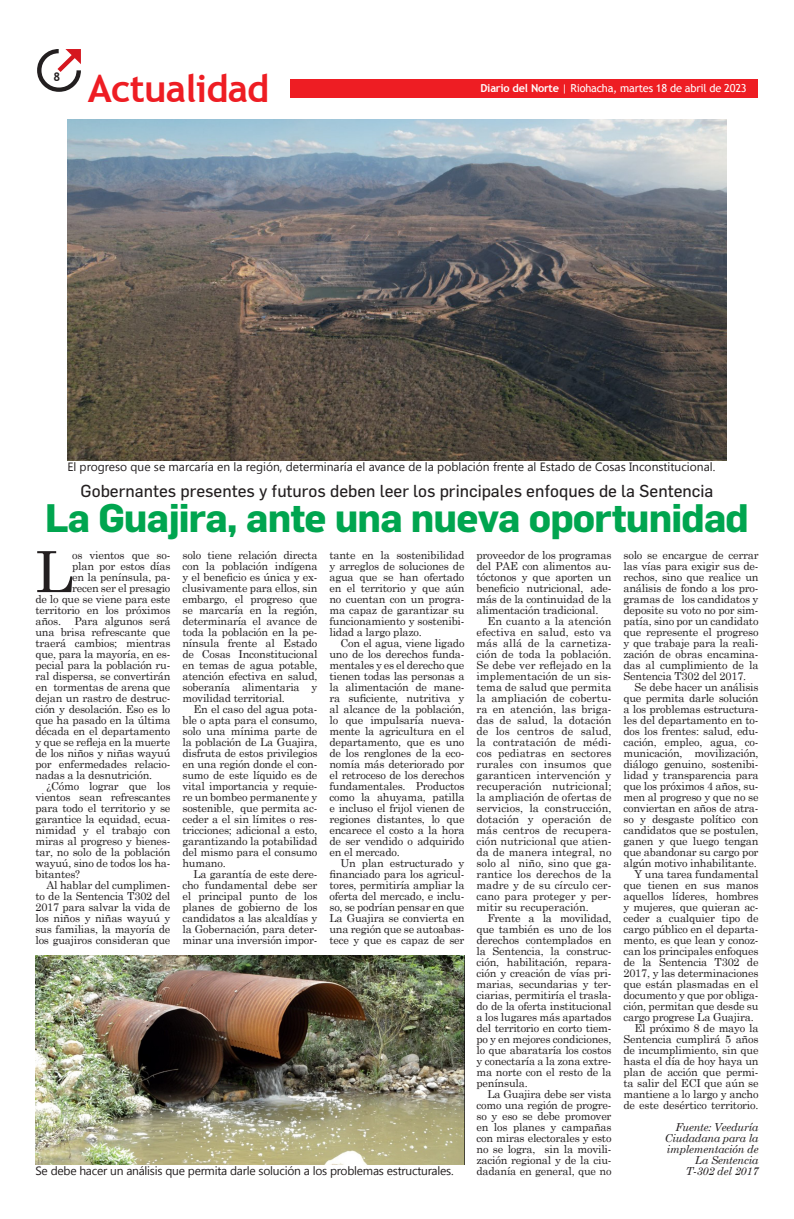
<style>
.page{position:relative;width:794px;height:1219px;background:#fff}
.page>*{position:absolute;margin:0;border:0;box-sizing:border-box;transform-origin:0 0}
.Texto_sin_sangrias{font:56.7px "Century Schoolbook";color:#231f20}
.Título_medio_34pt{font:700 39px "Flama";letter-spacing:-.02em;color:#00a54f}
.Texto_capitular{font:700 38px "Trebuchet MS";letter-spacing:-.02em;color:#ee1d23}
.Antetitulo{font:17px "Flama";color:#231f20}
.Pié_de_foto{font:12px "Segoe UI";color:#231f20}
.Pié_de_foto-2{font:12px "Segoe UI";letter-spacing:-.02em;color:#231f20}
.Texto_capitular-2{font:700 12px "Trebuchet MS";color:#231f20}
.Texto{font:11px/11px "Century Schoolbook";letter-spacing:-.02em;color:#231f20;text-align:justify}
.Texto_sin_sangrias-2{font:11px "Century Schoolbook";letter-spacing:-.02em;color:#231f20}
.Texto-2{font:italic 11px/11px "Century Schoolbook";letter-spacing:-.02em;color:#231f20;text-align:right}
.Texto-3{font:11px "Trebuchet MS";letter-spacing:-.02em;color:#fff}
.s1{font-weight:700}
</style>
<div class="page">
<div style="left:290px;top:79px;width:468px;height:18px;background:#ee1d23"></div>
<svg style="left:37px;top:49px;width:44px;height:43px"></svg>
<img style="left:67px;top:119px;width:659px;height:341px">
<img style="left:35px;top:955px;width:429px;height:210px">
<p class="Texto_capitular-2" style="left:54px;top:69px;width:8px">8</p>
<p class="Texto_capitular" style="left:88px;top:65px;width:183px">Actualidad</p>
<p class="Texto-3" style="left:480px;top:81px;width:268px"><span class="s1">Diario del Norte</span> | Riohacha, martes 18 de abril de 2023</p>
<p class="Pié_de_foto" style="left:67px;top:458px;width:649px">El progreso que se marcaría en la región, determinaría el avance de la población frente al Estado de Cosas Inconstitucional.</p>
<p class="Antetitulo" style="left:81px;top:481px;width:634px">Gobernantes presentes y futuros deben leer los principales enfoques de la Sentencia</p>
<p class="Título_medio_34pt" style="left:45px;top:494px;width:705px">La Guajira, ante una nueva oportunidad</p>
<p class="Texto_sin_sangrias" style="left:35px;top:524px;width:39px">L</p>
<p class="Texto_sin_sangrias-2" style="left:72px;top:546px;width:100px">os vientos que so-</p>
<p class="Texto" style="left:182px;top:549px;width:136px">solo tiene relación directa con la población indígena y el beneficio es única y ex&shy;clusivamente para ellos, sin embargo, el progreso que se marcaría en la región, determinaría el avance de toda la población en la pe&shy;nínsula frente al Estado de Cosas Inconstitucional en temas de agua potable, atención efectiva en salud, soberanía alimentaria y movilidad territorial.</p>
<p class="Texto" style="left:182px;top:703px;width:136px;text-indent:11px">En el caso del agua pota&shy;ble o apta para el consumo, solo una mínima parte de la población de La Guajira, disfruta de estos privilegios en una región donde el con&shy;sumo de este líquido es de vital importancia y requie&shy;re un bombeo permanente y sostenible, que permita ac&shy;ceder a el sin límites o res&shy;tricciones; adicional a esto, garantizando la potabilidad del mismo para el consumo humano.</p>
<p class="Texto" style="left:182px;top:868px;width:136px;text-indent:11px">La garantía de este dere&shy;cho fundamental debe ser el principal punto de los planes de gobierno de los candidatos a las alcaldías y la Gobernación, para deter&shy;minar una inversión impor-</p>
<p class="Texto" style="left:329px;top:549px;width:136px">tante en la sostenibilidad y arreglos de soluciones de agua que se han ofertado en el territorio y que aún no cuentan con un progra&shy;ma capaz de garantizar su funcionamiento y sostenibi&shy;lidad a largo plazo.</p>
<p class="Texto" style="left:329px;top:637px;width:136px;text-indent:11px">Con el agua, viene ligado uno de los derechos funda&shy;mentales y es el derecho que tienen todas las personas a la alimentación de mane&shy;ra suficiente, nutritiva y al alcance de la población, lo que impulsaría nueva&shy;mente la agricultura en el departamento, que es uno de los renglones de la eco&shy;nomía más deteriorado por el retroceso de los derechos fundamentales. Productos como la ahuyama, patilla e incluso el frijol vienen de regiones distantes, lo que encarece el costo a la hora de ser vendido o adquirido en el mercado.</p>
<p class="Texto" style="left:329px;top:857px;width:136px;text-indent:11px">Un plan estructurado y financiado para los agricul&shy;tores, permitiría ampliar la oferta del mercado, e inclu&shy;so, se podrían pensar en que La Guajira se convierta en una región que se autoabas&shy;tece y que es capaz de ser</p>
<p class="Texto" style="left:476px;top:549px;width:136px">proveedor de los programas del PAE con alimentos au&shy;tóctonos y que aporten un beneficio nutricional, ade&shy;más de la continuidad de la alimentación tradicional.</p>
<p class="Texto" style="left:476px;top:615px;width:136px;text-indent:11px">En cuanto a la atención efectiva en salud, esto va más allá de la carnetiza&shy;ción de toda la población.<br>Se debe ver reflejado en la implementación de un sis&shy;tema de salud que permita la ampliación de cobertu&shy;ra en atención, las briga&shy;das de salud, la dotación de los centros de salud, la contratación de médi&shy;cos pediatras en sectores rurales con insumos que garanticen intervención y recuperación nutricional; la ampliación de ofertas de servicios, la construcción, dotación y operación de más centros de recupera&shy;ción nutricional que atien&shy;da de manera integral, no solo al niño, sino que ga&shy;rantice los derechos de la madre y de su círculo cer&shy;cano para proteger y per&shy;mitir su recuperación.</p>
<p class="Texto" style="left:476px;top:912px;width:136px;text-indent:11px">Frente a la movilidad, que también es uno de los derechos contemplados en la Sentencia, la construc&shy;ción, habilitación, repara&shy;ción y creación de vías pri&shy;marias, secundarias y ter&shy;ciarias, permitiría el trasla&shy;do de la oferta institucional a los lugares más apartados del territorio en corto tiem&shy;po y en mejores condiciones, lo que abarataría los costos y conectaría a la zona extre&shy;ma norte con el resto de la península.</p>
<p class="Texto" style="left:476px;top:1088px;width:136px;text-indent:11px">La Guajira debe ser vista como una región de progre&shy;so y eso se debe promover en los planes y campañas con miras electorales y esto no se logra, sin la movili&shy;zación regional y de la ciu-</p>
<p class="Texto_sin_sangrias-2" style="left:72px;top:557px;width:100px">plan por estos días</p>
<p class="Texto_sin_sangrias-2" style="left:72px;top:568px;width:100px">en la península, pa-</p>
<p class="Texto_sin_sangrias-2" style="left:72px;top:579px;width:100px">recen ser el presagio</p>
<p class="Texto_sin_sangrias-2" style="left:35px;top:590px;width:136px">de lo que se viene para este</p>
<p class="Texto_sin_sangrias-2" style="left:35px;top:601px;width:136px">territorio en los próximos</p>
<p class="Texto_sin_sangrias-2" style="left:35px;top:612px;width:136px">años. Para algunos será</p>
<p class="Texto_sin_sangrias-2" style="left:35px;top:623px;width:136px">una brisa refrescante que</p>
<p class="Texto_sin_sangrias-2" style="left:35px;top:634px;width:136px">traerá cambios; mientras</p>
<p class="Texto_sin_sangrias-2" style="left:35px;top:645px;width:136px">que, para la mayoría, en es-</p>
<p class="Texto_sin_sangrias-2" style="left:35px;top:656px;width:136px">pecial para la población ru-</p>
<p class="Texto_sin_sangrias-2" style="left:35px;top:667px;width:136px">ral dispersa, se convertirán</p>
<p class="Texto_sin_sangrias-2" style="left:35px;top:678px;width:136px">en tormentas de arena que</p>
<p class="Texto_sin_sangrias-2" style="left:35px;top:689px;width:136px">dejan un rastro de destruc-</p>
<p class="Texto_sin_sangrias-2" style="left:35px;top:700px;width:136px">ción y desolación. Eso es lo</p>
<p class="Texto_sin_sangrias-2" style="left:35px;top:711px;width:136px">que ha pasado en la última</p>
<p class="Texto_sin_sangrias-2" style="left:35px;top:722px;width:136px">década en el departamento</p>
<p class="Texto_sin_sangrias-2" style="left:35px;top:733px;width:136px">y que se refleja en la muerte</p>
<p class="Texto_sin_sangrias-2" style="left:35px;top:744px;width:136px">de los niños y niñas wayuú</p>
<p class="Texto_sin_sangrias-2" style="left:35px;top:755px;width:136px">por enfermedades relacio-</p>
<p class="Texto_sin_sangrias-2" style="left:35px;top:766px;width:118px">nadas a la desnutrición.</p>
<p class="Texto" style="left:35px;top:780px;width:136px;text-indent:11px">¿Cómo lograr que los vientos sean refrescantes para todo el territorio y se garantice la equidad, ecua&shy;nimidad y el trabajo con miras al progreso y bienes&shy;tar, no solo de la población wayuú, sino de todos los ha&shy;bitantes?</p>
<p class="Texto" style="left:35px;top:879px;width:136px;text-indent:11px">Al hablar del cumplimen&shy;to de la Sentencia T302 del 2017 para salvar la vida de los niños y niñas wayuú y sus familias, la mayoría de los guajiros consideran que</p>
<p class="Pié_de_foto-2" style="left:35px;top:1162px;width:420px">Se debe hacer un análisis que permita darle solución a los problemas estructurales.</p>
<p class="Texto" style="left:476px;top:1165px;width:136px">dadanía en general, que no</p>
<p class="Texto" style="left:623px;top:549px;width:136px">solo se encargue de cerrar las vías para exigir sus de&shy;rechos, sino que realice un análisis de fondo a los pro&shy;gramas de los candidatos y deposite su voto no por sim&shy;patía, sino por un candidato que represente el progreso y que trabaje para la reali&shy;zación de obras encamina&shy;das al cumplimiento de la Sentencia T302 del 2017.</p>
<p class="Texto" style="left:623px;top:681px;width:136px;text-indent:11px">Se debe hacer un análisis que permita darle solución a los problemas estructura&shy;les del departamento en to&shy;dos los frentes: salud, edu&shy;cación, empleo, agua, co&shy;municación, movilización, diálogo genuino, sostenibi&shy;lidad y transparencia para que los próximos 4 años, su&shy;men al progreso y que no se conviertan en años de atra&shy;so y desgaste político con candidatos que se postulen, ganen y que luego tengan que abandonar su cargo por algún motivo inhabilitante.</p>
<p class="Texto" style="left:623px;top:868px;width:136px;text-indent:11px">Y una tarea fundamental que tienen en sus manos aquellos líderes, hombres y mujeres, que quieran ac&shy;ceder a cualquier tipo de cargo público en el departa&shy;mento, es que lean y conoz&shy;can los principales enfoques de la Sentencia T302 de 2017, y las determinaciones que están plasmadas en el documento y que por obliga&shy;ción, permitan que desde su cargo progrese La Guajira.</p>
<p class="Texto" style="left:623px;top:1022px;width:136px;text-indent:11px">El próximo 8 de mayo la Sentencia cumplirá 5 años de incumplimiento, sin que hasta el día de hoy haya un plan de acción que permi&shy;ta salir del ECI que aún se mantiene a lo largo y ancho de este desértico territorio.</p>
<p class="Texto-2" style="left:664px;top:1121px;width:95px">Fuente: Veeduría<br>Ciudadana para la implementación de<br>La Sentencia<br>T-302 del 2017</p>
</div>
